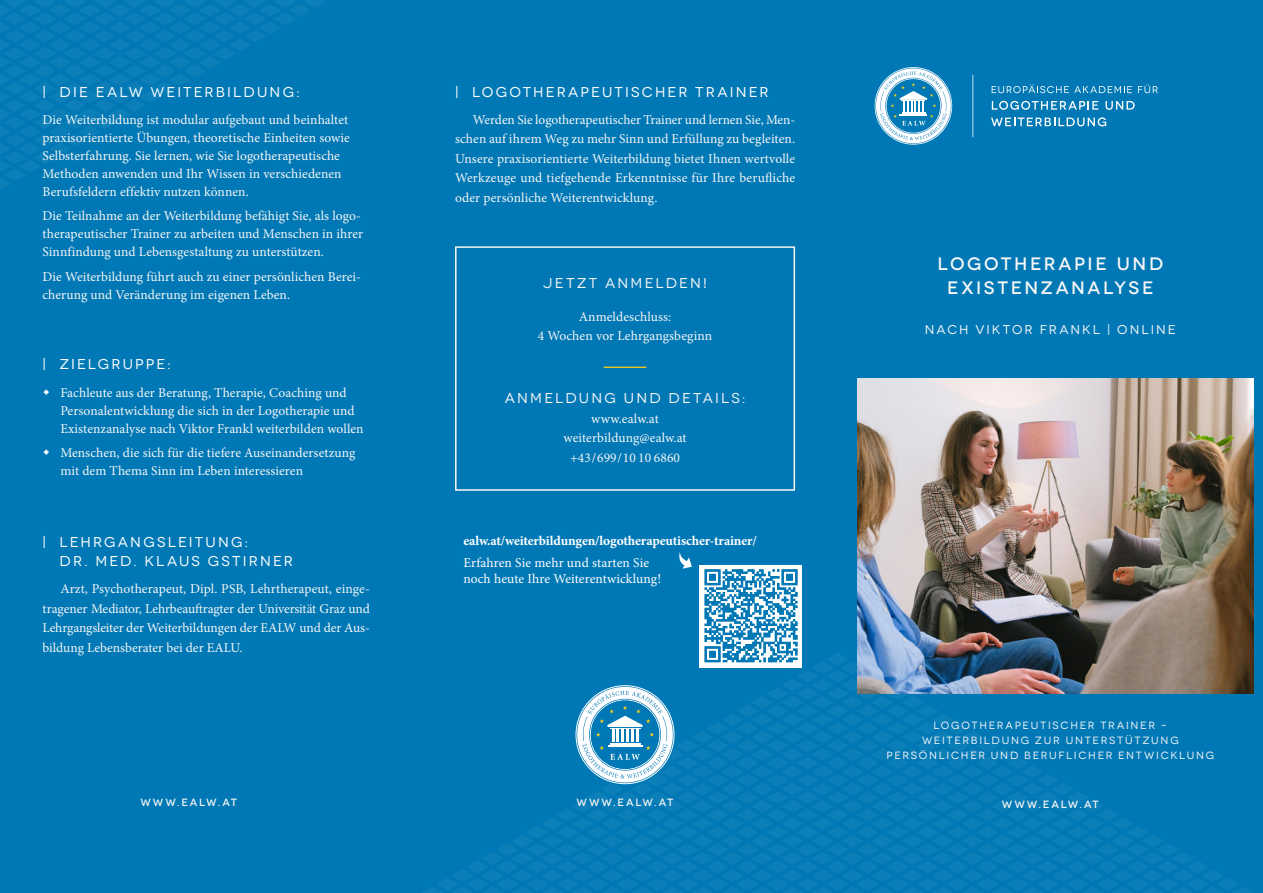
<style>
.page{position:relative;width:1263px;height:893px;background:#0078b5}
.page>*{position:absolute;margin:0;border:0;box-sizing:border-box;transform-origin:0 0}
.t1{font:500 18px/24px "Novecentowide";letter-spacing:.14em;color:#f6f6f6;text-align:center}
.t2{font:14.25px/18.8px "Novecentowide";letter-spacing:.15em;color:#fff}
.t3{font:14.25px "Novecentowide";letter-spacing:.155em;color:#f6f6f6}
.t4{font:13.5px/19.5px "Minion Pro";letter-spacing:.005em;color:#f6f6f6}
.t5{font:13.5px/16.5px "Minion Pro";letter-spacing:.01em;color:#fff}
.t6{font:700 13.5px "Minion Pro";letter-spacing:-.01em;color:#fff}
.t7{font:12.75px "Novecentowide";letter-spacing:.155em;color:#f6f6f6}
.t8{font:10.5px/15px "Novecentowide";letter-spacing:.165em;color:#f6f6f6;text-align:center}
.t9{font:500 10.5px "Novecentowide";letter-spacing:.17em;color:#f6f6f6}
</style>
<div class="page">
<svg style="left:0;top:0;width:325px;height:189px"></svg>
<svg style="left:874px;top:67px;width:79px;height:78px"></svg>
<hr style="left:972px;top:75px;width:1px;height:62px;background:#fff">
<svg style="left:992px;top:84px;width:140px;height:9px"></svg>
<svg style="left:1138px;top:84px;width:20px;height:9px"></svg>
<svg style="left:992px;top:101px;width:106px;height:9px"></svg>
<svg style="left:1105px;top:101px;width:30px;height:9px"></svg>
<svg style="left:991px;top:117px;width:115px;height:9px"></svg>
<img style="left:857px;top:378px;width:396px;height:174px">
<hr style="left:604px;top:367px;width:42px;height:1px;background:#ffcf17">
<div style="left:455px;top:246px;width:340px;height:245px;border:2px solid #f6f6f6"></div>
<svg style="left:423px;top:552px;width:831px;height:341px"></svg>
<p class="t2" style="left:43px;top:83px;width:259px">| DIE EALW WEITERBILDUNG:</p>
<p class="t4" style="left:43px;top:111px;width:309px;line-height:18px">Die Weiterbildung ist modular aufgebaut und beinhaltet praxisorientierte Übungen, theoretische Einheiten sowie Selbsterfahrung. Sie lernen, wie Sie logotherapeutische Methoden anwenden und Ihr Wissen in verschiedenen Berufsfeldern effektiv nutzen können.</p>
<p class="t4" style="left:43px;top:207px;width:322px;line-height:18px">Die Teilnahme an der Weiterbildung befähigt Sie, als logo&shy;therapeutischer Trainer zu arbeiten und Menschen in ihrer<br>Sinnfindung und Lebensgestaltung zu unterstützen.</p>
<p class="t4" style="left:43px;top:267px;width:320px;line-height:18px">Die Weiterbildung führt auch zu einer persönlichen Berei&shy;cherung und Veränderung im eigenen Leben.</p>
<p class="t2" style="left:43px;top:355px;width:130px">| ZIELGRUPPE:</p>
<p class="t4" style="left:60px;top:384px;width:305px;line-height:18px">Fachleute aus der Beratung, Therapie, Coaching und<br>Personalentwicklung die sich in der Logotherapie und<br>Existenzanalyse nach Viktor Frankl weiterbilden wollen</p>
<p class="t4" style="left:60px;top:444px;width:296px;line-height:18px">Menschen, die sich für die tiefere Auseinandersetzung mit dem Thema Sinn im Leben interessieren</p>
<p class="t2" style="left:60px;top:533px;width:235px;text-indent:-17px">| LEHRGANGSLEITUNG:<br>DR. MED. KLAUS GSTIRNER</p>
<p class="t4" style="left:43px;top:579px;width:329px;text-align:justify;text-indent:18px">Arzt, Psychotherapeut, Dipl. PSB, Lehrtherapeut, einge&shy;tragener Mediator, Lehrbeauftragter der Universität Graz und Lehrgangsleiter der Weiterbildungen der EALW und der Aus&shy;bildung Lebensberater bei der EALU.</p>
<p class="t2" style="left:455px;top:83px;width:315px">| LOGOTHERAPEUTISCHER TRAINER</p>
<p class="t4" style="left:455px;top:110px;width:342px;text-align:justify;text-indent:18px">Werden Sie logotherapeutischer Trainer und lernen Sie, Men&shy;schen auf ihrem Weg zu mehr Sinn und Erfüllung zu begleiten.<br>Unsere praxisorientierte Weiterbildung bietet Ihnen wertvolle Werkzeuge und tiefgehende Erkenntnisse für Ihre berufliche oder persönliche Weiterentwicklung.</p>
<p class="t3" style="left:543px;top:275px;width:165px">JETZT ANMELDEN!</p>
<p class="t4" style="left:538px;top:307px;width:176px;text-align:center">Anmeldeschluss:<br>4 Wochen vor Lehrgangsbeginn</p>
<p class="t3" style="left:505px;top:390px;width:242px">ANMELDUNG UND DETAILS:</p>
<p class="t4" style="left:563px;top:409px;width:125px;text-align:center">www.ealw.at weiterbildung@ealw.at +43/699/10 10 6860</p>
<p class="t6" style="left:463px;top:531px;width:295px">ealw.at/weiterbildungen/logotherapeutischer-trainer/</p>
<p class="t5" style="left:463px;top:554px;width:199px">Erfahren Sie mehr und starten Sie noch heute Ihre Weiterentwicklung!</p>
<p class="t9" style="left:140px;top:796px;width:98px">WWW.EALW.AT</p>
<p class="t9" style="left:577px;top:796px;width:98px">WWW.EALW.AT</p>
<h1 class="t1" style="left:937px;top:251px;width:227px">LOGOTHERAPIE UND<br>EXISTENZANALYSE</h1>
<p class="t7" style="left:925px;top:322px;width:252px">NACH VIKTOR FRANKL | ONLINE</p>
<p class="t8" style="left:886px;top:718px;width:329px">LOGOTHERAPEUTISCHER TRAINER –<br>WEITERBILDUNG ZUR UNTERSTÜTZUNG<br>PERSÖNLICHER UND BERUFLICHER ENTWICKLUNG</p>
<p class="t9" style="left:1002px;top:798px;width:98px">WWW.EALW.AT</p>
</div>
